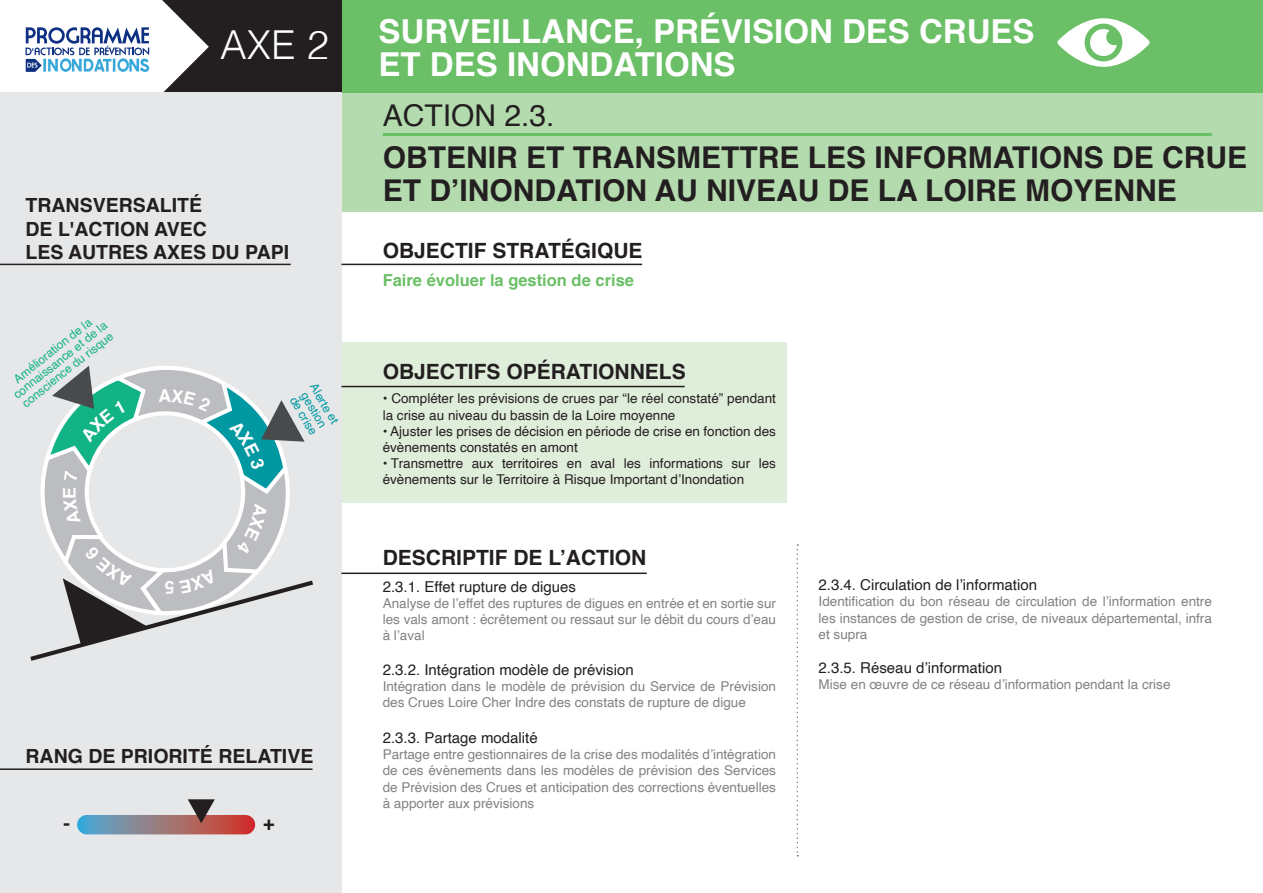
<style>
.page{position:relative;width:1263px;height:893px;background:#fff}
.page>*{position:absolute;margin:0;border:0;box-sizing:border-box;transform-origin:0 0}
.t1{font:300 39.9px "Helvetica";color:#fff}
.t2{font:700 33px "Helvetica";color:#fff}
.t3{font:700 30px/33px "Helvetica";color:#231f20}
.t4{font:30px "Helvetica";color:#231f20}
.t5{font:700 21px "Helvetica";color:#231f20}
.t6{font:700 19.5px "Helvetica";color:#231f20}
.t7{font:700 17.7px "Helvetica";color:#fff}
.t8{font:700 16.5px "Helvetica";color:#6bc067}
.t9{font:15px "Helvetica";color:#231f20}
.t10{font:13.5px/16.2px "Helvetica";color:#808285;text-align:justify}
.t11{font:13.5px/16.2px "Helvetica";color:#231f20}
.t12{font:12px/12px "Helvetica";color:#12b385;text-align:center}
.t13{font:12px "Helvetica";color:#0098a1}
</style>
<div class="page">
<div style="left:341px;top:342px;width:446px;height:160px;background:#dfeedb"></div>
<div style="left:0;top:92px;width:1263px;height:120px;background:#b4dbae"></div>
<div style="left:341px;top:0;width:922px;height:92px;background:#6bc067"></div>
<div style="left:159px;top:0;width:182px;height:92px;background:#231f20"></div>
<div style="left:0;top:92px;width:341px;height:801px;background:#e6e7e9"></div>
<svg style="left:796px;top:544px;width:2px;height:312px"></svg>
<hr style="left:0;top:264px;width:291px;height:1px;background:#231f20">
<hr style="left:0;top:768px;width:313px;height:2px;background:#231f20">
<svg style="left:77px;top:815px;width:178px;height:19px;background:#95747d"></svg>
<svg style="left:188px;top:799px;width:27px;height:24px"></svg>
<hr style="left:383px;top:133px;width:829px;height:3px;background:#6bc067">
<hr style="left:341px;top:264px;width:301px;height:1px;background:#231f20">
<hr style="left:341px;top:386px;width:344px;height:1px;background:#231f20">
<hr style="left:341px;top:573px;width:306px;height:1px;background:#231f20">
<svg style="left:1057px;top:18px;width:93px;height:49px"></svg>
<svg style="left:26px;top:0;width:183px;height:92px"></svg>
<svg style="left:30px;top:366px;width:283px;height:295px"></svg>
<p class="t1" style="left:220px;top:11px;width:110px">AXE 2</p>
<p class="t6" style="left:26px;top:190px;width:178px">TRANSVERSALITÉ</p>
<p class="t6" style="left:26px;top:213px;width:183px">DE L'ACTION AVEC</p>
<p class="t6" style="left:26px;top:237px;width:265px">LES AUTRES AXES DU PAPI</p>
<p class="t12" style="left:4px;top:382px;width:118px;rotate:-38deg">Amélioration de la connaissance et de la conscience du risque</p>
<h3 class="t7" style="left:55px;top:498px;width:13px;rotate:-90deg">E</h3>
<p class="t13" style="left:321px;top:380px;width:46px;rotate:59deg">Alerte et</p>
<p class="t13" style="left:312px;top:388px;width:40px;rotate:59deg">gestion</p>
<p class="t13" style="left:301px;top:393px;width:44px;rotate:59deg">de crise</p>
<p class="t6" style="left:26px;top:740px;width:289px">RANG DE PRIORITÉ RELATIVE</p>
<p class="t6" style="left:63px;top:808px;width:8px">-</p>
<p class="t6" style="left:263px;top:808px;width:13px">+</p>
<p class="t2" style="left:379px;top:5px;width:657px">SURVEILLANCE, PRÉVISION DES CRUES</p>
<p class="t2" style="left:379px;top:38px;width:358px">ET DES INONDATIONS</p>
<p class="t4" style="left:383px;top:93px;width:173px">ACTION 2.3.</p>
<p class="t3" style="left:383px;top:141px;width:866px">OBTENIR ET TRANSMETTRE LES INFORMATIONS DE CRUE<br>ET D’INONDATION AU NIVEAU DE LA LOIRE MOYENNE</p>
<p class="t5" style="left:383px;top:233px;width:261px">OBJECTIF STRATÉGIQUE</p>
<p class="t8" style="left:383px;top:267px;width:253px">Faire évoluer la gestion de crise</p>
<p class="t5" style="left:383px;top:354px;width:304px">OBJECTIFS OPÉRATIONNELS</p>
<p class="t11" style="left:383px;top:391px;width:395px">• Compléter les prévisions de crues par “le réel constaté” pendant la crise au niveau du bassin de la Loire moyenne</p>
<p class="t11" style="left:383px;top:423px;width:395px">• Ajuster les prises de décision en période de crise en fonction des évènements constatés en amont</p>
<p class="t11" style="left:383px;top:456px;width:395px">• Transmettre aux territoires en aval les informations sur les évènements sur le Territoire à Risque Important d’Inondation</p>
<p class="t5" style="left:383px;top:541px;width:265px">DESCRIPTIF DE L’ACTION</p>
<p class="t9" style="left:383px;top:575px;width:195px">2.3.1. Effet rupture de digues</p>
<p class="t10" style="left:383px;top:596px;width:395px">Analyse de l’effet des ruptures de digues en entrée et en sortie sur les vals amont : écrêtement ou ressaut sur le débit du cours d’eau à l’aval</p>
<p class="t9" style="left:383px;top:658px;width:252px">2.3.2. Intégration modèle de prévision</p>
<p class="t10" style="left:383px;top:678px;width:395px">Intégration dans le modèle de prévision du Service de Prévision des Crues Loire Cher Indre des constats de rupture de digue</p>
<p class="t9" style="left:383px;top:726px;width:157px">2.3.3. Partage modalité</p>
<p class="t10" style="left:383px;top:747px;width:395px">Partage entre gestionnaires de la crise des modalités d’intégration de ces évènements dans les modèles de prévision des Services de Prévision des Crues et anticipation des corrections éventuelles à apporter aux prévisions</p>
<p class="t9" style="left:819px;top:573px;width:220px">2.3.4. Circulation de l’information</p>
<p class="t10" style="left:819px;top:594px;width:395px">Identification du bon réseau de circulation de l’information entre les instances de gestion de crise, de niveaux départemental, infra et supra</p>
<p class="t9" style="left:819px;top:656px;width:185px">2.3.5. Réseau d’information</p>
<p class="t10" style="left:819px;top:677px;width:353px">Mise en œuvre de ce réseau d’information pendant la crise</p>
</div>
